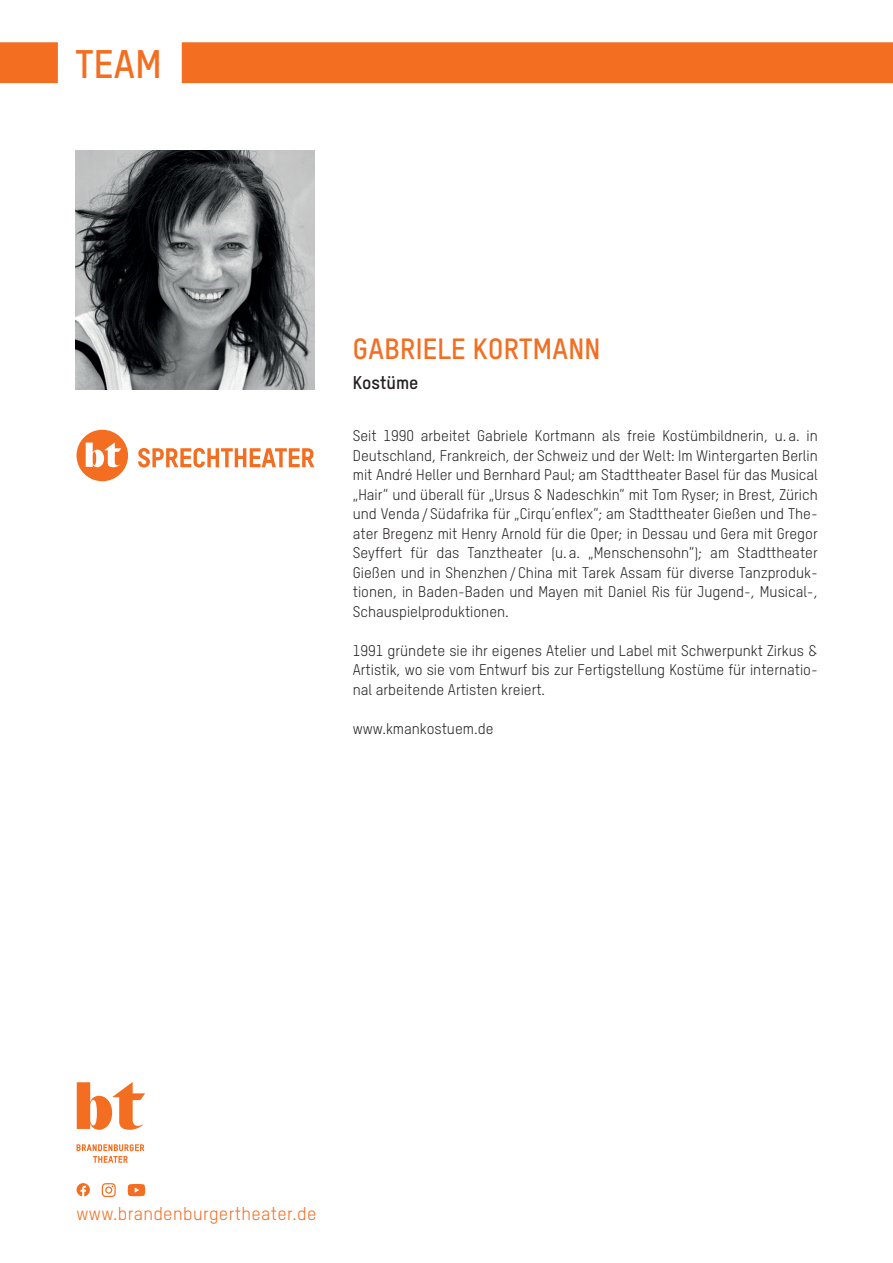
<style>
.page{position:relative;width:893px;height:1263px;background:#fff}
.page>*{position:absolute;margin:0;border:0;box-sizing:border-box;transform-origin:0 0}
.t1{font:38.85px "T Star Pro Bold";color:#f36e21}
.t2{font:28.5px "T Star Pro Bold";letter-spacing:.01em;color:#f36e21}
.t3{font:18px "T Star Pro Regular";letter-spacing:.02em;color:#f36e21}
.t4{font:18px "T Star Pro Bold";color:#231f20}
.t5{font:15px/19.5px "T Star Pro Regular";color:#231f20;text-align:justify}
</style>
<div class="page">
<div style="left:0;top:42px;width:58px;height:41px;background:#f36e21"></div>
<div style="left:182px;top:42px;width:711px;height:41px;background:#f36e21"></div>
<svg style="left:77px;top:1082px;width:68px;height:48px"></svg>
<svg style="left:77px;top:1144px;width:67px;height:19px"></svg>
<svg style="left:102px;top:1183px;width:14px;height:14px"></svg>
<svg style="left:77px;top:1183px;width:13px;height:13px"></svg>
<svg style="left:128px;top:1184px;width:17px;height:12px"></svg>
<svg style="left:77px;top:430px;width:51px;height:51px"></svg>
<svg style="left:138px;top:448px;width:176px;height:19px"></svg>
<img style="left:76px;top:150px;width:239px;height:239px">
<h1 class="t1" style="left:75px;top:35px;width:88px">TEAM</h1>
<h2 class="t2" style="left:353px;top:328px;width:249px">GABRIELE KORTMANN</h2>
<p class="t4" style="left:353px;top:370px;width:67px">Kostüme</p>
<p class="t5" style="left:353px;top:425px;width:466px">Seit 1990 arbeitet Gabriele Kortmann als freie Kostümbildnerin, u.a. in Deutschland, Frankreich, der Schweiz und der Welt: Im Wintergarten Berlin mit André Heller und Bernhard Paul; am Stadttheater Basel für das Musical „Hair“ und überall für „Ursus &amp; Nadeschkin“ mit Tom Ryser; in Brest, Zürich und Venda/Südafrika für „Cirqu´enflex“; am Stadttheater Gießen und The&shy;ater Bregenz mit Henry Arnold für die Oper; in Dessau und Gera mit Gregor Seyffert für das Tanztheater (u.a. „Menschensohn“); am Stadttheater Gießen und in Shenzhen/China mit Tarek Assam für diverse Tanzproduk&shy;tionen, in Baden-Baden und Mayen mit Daniel Ris für Jugend-, Musical-, Schauspielproduktionen.</p>
<p class="t5" style="left:353px;top:640px;width:466px">1991 gründete sie ihr eigenes Atelier und Label mit Schwerpunkt Zirkus &amp; Artistik, wo sie vom Entwurf bis zur Fertigstellung Kostüme für internatio&shy;nal arbeitende Artisten kreiert.</p>
<p class="t5" style="left:353px;top:718px;width:142px">www.kmankostuem.de</p>
<p class="t3" style="left:77px;top:1201px;width:241px">www.brandenburgertheater.de</p>
</div>
